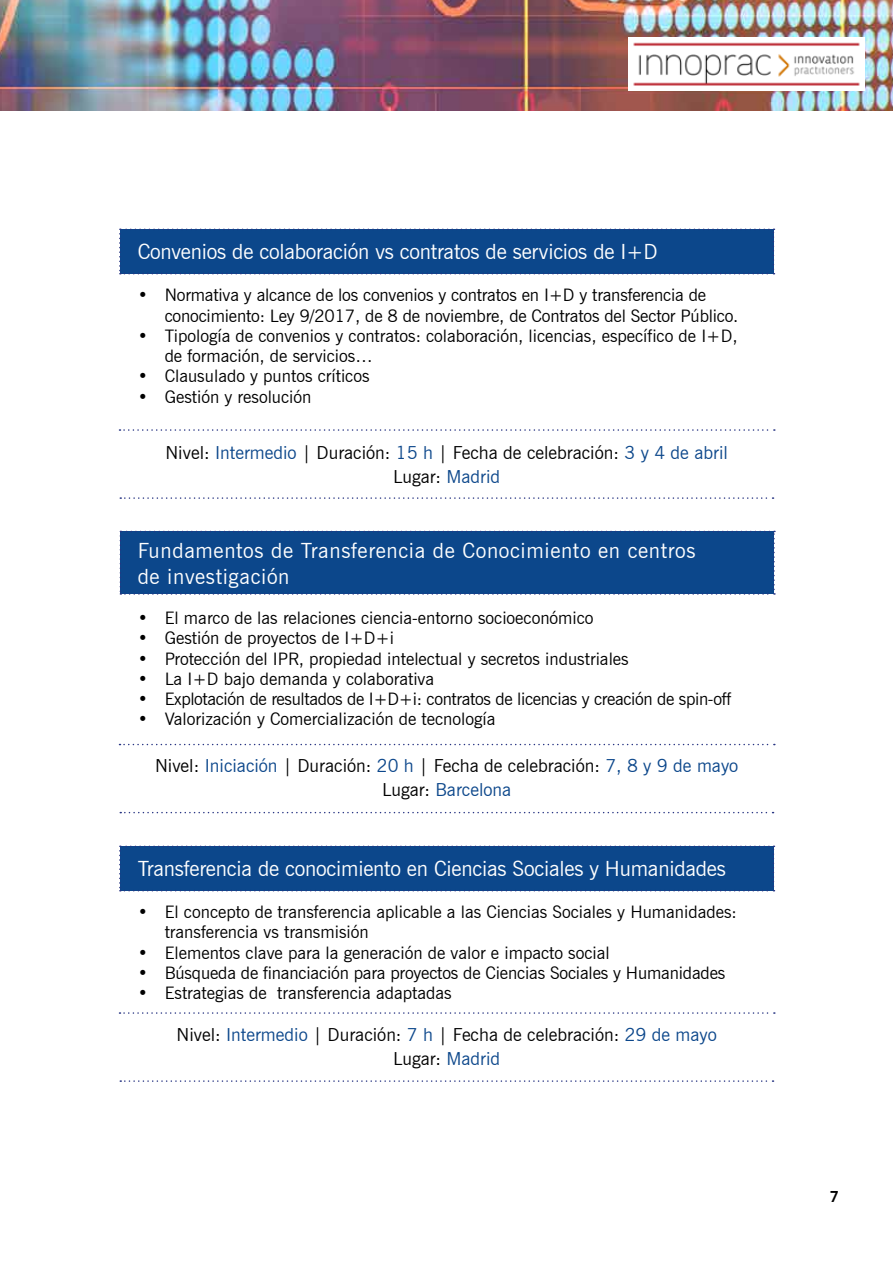
<style>
.page{position:relative;width:893px;height:1263px;background:#fff}
.page>*{position:absolute;margin:0;border:0;box-sizing:border-box;transform-origin:0 0}
.t1{font:21px "News Gothic BT";letter-spacing:-.01em;color:#fff}
.t2{font:21px/25.2px "News Gothic BT";letter-spacing:.03em;color:#fff}
.t3{font:18px/24px "News Gothic BT";color:#000;text-align:center}
.t4{font:17.25px/20.2px "News Gothic BT";color:#000}
.t5{font:17.25px "News Gothic BT";letter-spacing:-.02em;color:#000}
.t6{font:700 15px "News Gothic BT";color:#000}
.s1{color:#0c478b}
</style>
<div class="page">
<img style="left:0;top:0;width:893px;height:111px">
<img style="left:628px;top:37px;width:236px;height:53px">
<div style="left:119px;top:229px;width:655px;height:45px;background:#0c478b"></div>
<svg style="left:119px;top:429px;width:656px;height:2px"></svg>
<svg style="left:120px;top:497px;width:653px;height:2px"></svg>
<div style="left:120px;top:531px;width:655px;height:64px;background:#0c478b"></div>
<svg style="left:119px;top:744px;width:656px;height:1px"></svg>
<svg style="left:120px;top:812px;width:653px;height:1px"></svg>
<div style="left:119px;top:845px;width:655px;height:46px;background:#0c478b"></div>
<svg style="left:119px;top:1012px;width:656px;height:2px"></svg>
<svg style="left:120px;top:1080px;width:653px;height:2px"></svg>
<p class="t1" style="left:138px;top:239px;width:522px">Convenios de colaboración vs contratos de servicios de I+D</p>
<p class="t4" style="left:165px;top:285px;width:575px;text-indent:-27px">• Normativa y alcance de los convenios y contratos en I+D y transferencia de conocimiento: Ley 9/2017, de 8 de noviembre, de Contratos del Sector Público.</p>
<p class="t4" style="left:165px;top:326px;width:574px;text-indent:-27px">• Tipología de convenios y contratos: colaboración, licencias, específico de I+D, de formación, de servicios…</p>
<p class="t4" style="left:138px;top:366px;width:233px">• Clausulado y puntos críticos</p>
<p class="t4" style="left:138px;top:386px;width:175px">• Gestión y resolución</p>
<p class="t3" style="left:165px;top:440px;width:564px">Nivel: <span class="s1">Intermedio</span> | Duración: <span class="s1">15 h</span> | Fecha de celebración: <span class="s1">3 y 4 de abril<br></span>Lugar: <span class="s1">Madrid</span></p>
<p class="t2" style="left:138px;top:538px;width:559px">Fundamentos de Transferencia de Conocimiento en centros de investigación</p>
<p class="t4" style="left:138px;top:608px;width:457px">• El marco de las relaciones ciencia-entorno socioeconómico</p>
<p class="t4" style="left:138px;top:628px;width:258px">• Gestión de proyectos de I+D+i</p>
<p class="t4" style="left:138px;top:648px;width:493px">• Protección del IPR, propiedad intelectual y secretos industriales</p>
<p class="t4" style="left:138px;top:668px;width:298px">• La I+D bajo demanda y colaborativa</p>
<p class="t5" style="left:138px;top:689px;width:595px">• Explotación de resultados de I+D+i: contratos de licencias y creación de spin-off</p>
<p class="t4" style="left:138px;top:709px;width:359px">• Valorización y Comercialización de tecnología</p>
<p class="t3" style="left:155px;top:754px;width:585px">Nivel: <span class="s1">Iniciación</span> | Duración: <span class="s1">20 h</span> | Fecha de celebración: <span class="s1">7, 8 y 9 de mayo<br></span>Lugar: <span class="s1">Barcelona</span></p>
<p class="t1" style="left:138px;top:855px;width:590px">Transferencia de conocimiento en Ciencias Sociales y Humanidades</p>
<p class="t4" style="left:165px;top:902px;width:574px;text-indent:-27px">• El concepto de transferencia aplicable a las Ciencias Sociales y Humanidades: transferencia vs transmisión</p>
<p class="t4" style="left:138px;top:942px;width:474px">• Elementos clave para la generación de valor e impacto social</p>
<p class="t4" style="left:138px;top:962px;width:589px">• Búsqueda de financiación para proyectos de Ciencias Sociales y Humanidades</p>
<p class="t4" style="left:138px;top:983px;width:315px">• Estrategias de transferencia adaptadas</p>
<p class="t3" style="left:176px;top:1022px;width:542px">Nivel: <span class="s1">Intermedio</span> | Duración: <span class="s1">7 h</span> | Fecha de celebración: <span class="s1">29 de mayo<br></span>Lugar: <span class="s1">Madrid</span></p>
<p class="t6" style="left:830px;top:1188px;width:11px">7</p>
</div>
